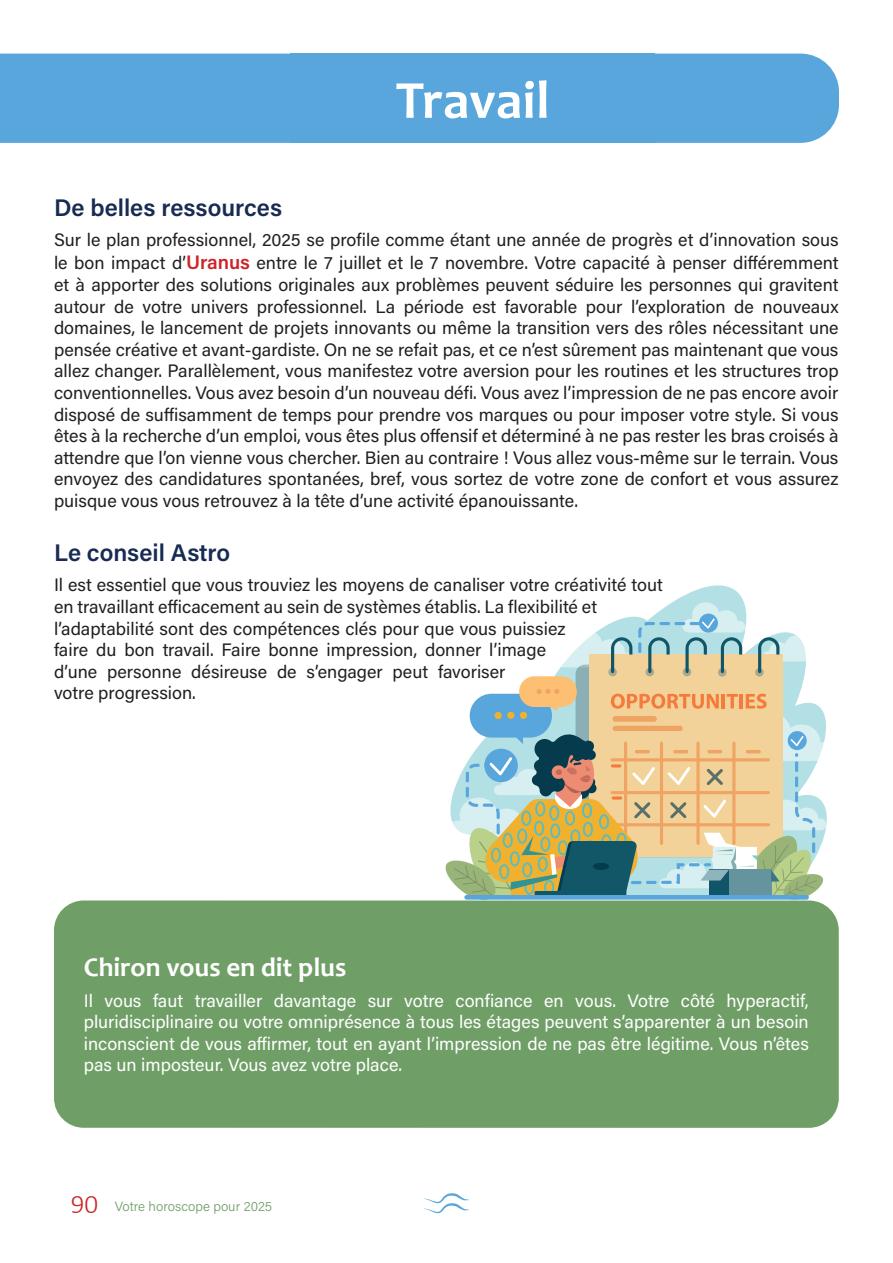
<style>
.page{position:relative;width:893px;height:1263px;background:#fff}
.page>*{position:absolute;margin:0;border:0;box-sizing:border-box;transform-origin:0 0}
.t1{font:700 54px "Candara";color:#fff}
.t2{font:700 27px "Candara";color:#fff}
.t3{font:600 24px "Acumin Pro";color:#182b53}
.t4{font:18px/21.6px "Acumin Pro";color:#231f20}
.t5{font:18px/21.6px "Acumin Pro";color:#fff;text-align:justify}
.t6{font:300 13.5px "Acumin Pro";color:#6f9f66}
.s1{font-weight:600;font-size:19.5px;color:#ce2429}
.s2{font-family:"Calibri";font-size:27px;color:#ce2429}
</style>
<div class="page">
<svg style="left:424px;top:1193px;width:45px;height:20px"></svg>
<div style="left:54px;top:900px;width:785px;height:228px;background:#6f9f66;border-radius:30px"></div>
<div style="left:0;top:54px;width:839px;height:89px;background:#58a6db"></div>
<div style="left:291px;top:54px;width:364px;height:89px;background:#58a6db"></div>
<svg style="left:520px;top:585px;width:285px;height:104px"></svg>
<div style="left:589px;top:655px;width:193px;height:202px;background:#f3d29a"></div>
<div style="left:608px;top:668px;width:9px;height:8px;background:#aaa990;border-radius:50%"></div>
<svg style="left:645px;top:668px;width:9px;height:8px"></svg>
<div style="left:683px;top:668px;width:8px;height:8px;background:#aaa990;border-radius:50%"></div>
<svg style="left:718px;top:668px;width:9px;height:9px"></svg>
<svg style="left:755px;top:668px;width:9px;height:9px"></svg>
<svg style="left:758px;top:635px;width:48px;height:38px"></svg>
<div style="left:519px;top:676px;width:58px;height:31px;background:#fdc073;border-radius:15px"></div>
<svg style="left:445px;top:689px;width:382px;height:207px"></svg>
<svg style="left:556px;top:602px;width:190px;height:71px"></svg>
<div style="left:464px;top:895px;width:345px;height:5px;background:#58a6db;border-radius:2px"></div>
<h1 class="t1" style="left:396px;top:66px;width:155px">Travail</h1>
<h3 class="t3" style="left:54px;top:191px;width:230px">De belles ressources</h3>
<p class="t4" style="left:54px;top:227px;width:786px;line-height:23.4px">Sur le plan professionnel, 2025 se profile comme étant une année de progrès et d’innovation sous le bon impact d’<span class="s1">Uranus</span> entre le 7 juillet et le 7 novembre. Votre capacité à penser différemment</p>
<p class="t4" style="left:54px;top:273px;width:786px;text-align:justify">et à apporter des solutions originales aux problèmes peuvent séduire les personnes qui gravitent autour de votre univers professionnel. La période est favorable pour l’exploration de nouveaux domaines, le lancement de projets innovants ou même la transition vers des rôles nécessitant une pensée créative et avant-gardiste. On ne se refait pas, et ce n’est sûrement pas maintenant que vous allez changer. Parallèlement, vous manifestez votre aversion pour les routines et les structures trop conventionnelles. Vous avez besoin d’un nouveau défi. Vous avez l’impression de ne pas encore avoir disposé de suffisamment de temps pour prendre vos marques ou pour imposer votre style. Si vous êtes à la recherche d’un emploi, vous êtes plus offensif et déterminé à ne pas rester les bras croisés à attendre que l’on vienne vous chercher. Bien au contraire ! Vous allez vous-même sur le terrain. Vous envoyez des candidatures spontanées, bref, vous sortez de votre zone de confort et vous assurez puisque vous vous retrouvez à la tête d’une activité épanouissante.</p>
<h3 class="t3" style="left:54px;top:536px;width:178px">Le conseil Astro</h3>
<p class="t4" style="left:54px;top:573px;width:610px">Il est essentiel que vous trouviez les moyens de canaliser votre créativité tout en travaillant efficacement au sein de systèmes établis. La flexibilité et l’adaptabilité sont des compétences clés pour que vous puissiez<br>faire du bon travail. Faire bonne impression, donner l’image<br>d’une personne désireuse de s’engager peut favoriser<br>votre progression.</p>
<h2 class="t2" style="left:84px;top:951px;width:264px">Chiron vous en dit plus</h2>
<p class="t5" style="left:84px;top:989px;width:727px">Il vous faut travailler davantage sur votre confiance en vous. Votre côté hyperactif, pluridisciplinaire ou votre omniprésence à tous les étages peuvent s’apparenter à un besoin inconscient de vous affirmer, tout en ayant l’impression de ne pas être légitime. Vous n’êtes pas un imposteur. Vous avez votre place.</p>
<p class="t6" style="left:71px;top:1196px;width:203px"><span class="s2">90</span> Votre horoscope pour 2025</p>
</div>
